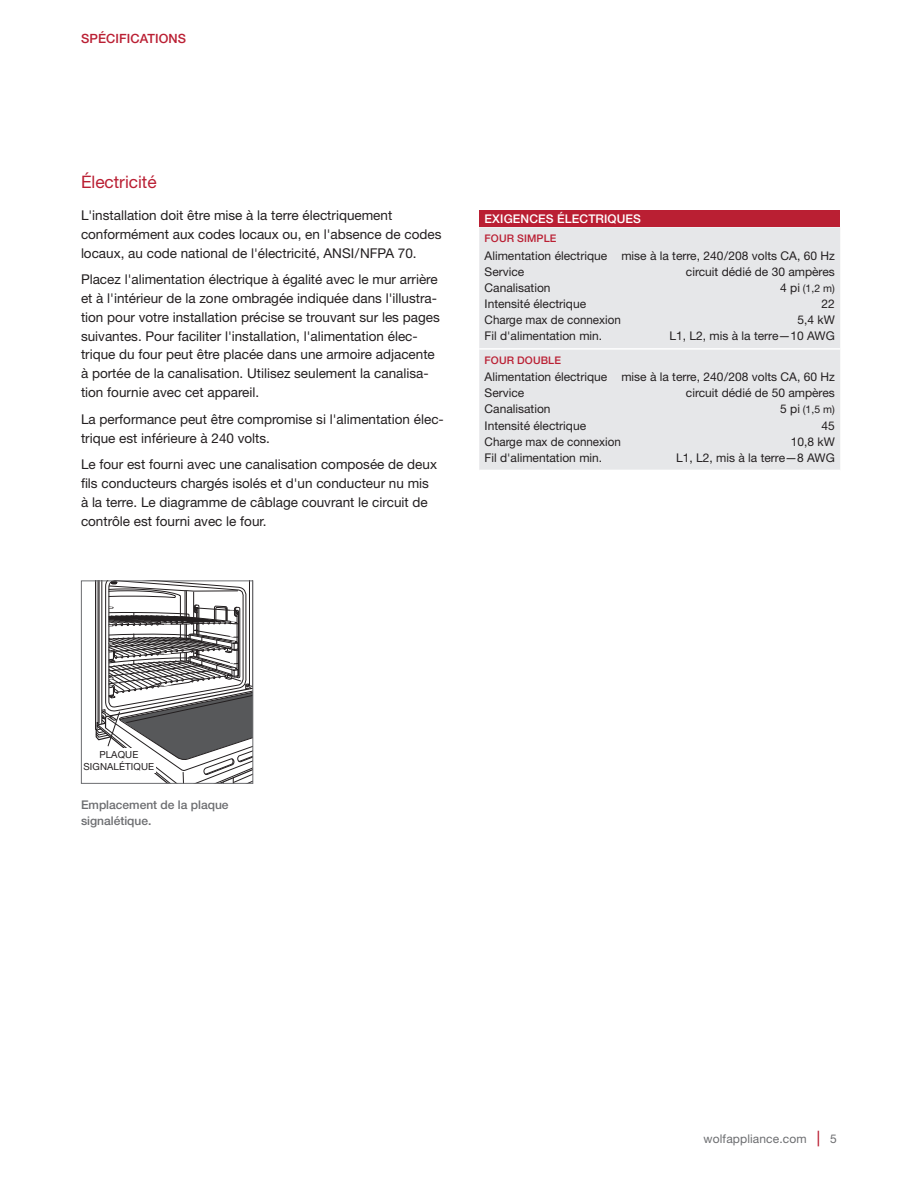
<style>
.page{position:relative;width:918px;height:1188px;background:#fff}
.page>*{position:absolute;margin:0;border:0;box-sizing:border-box;transform-origin:0 0}
.t1{font:17.25px "Helvetica Neue LT Std";color:#ba1f33}
.t2{font:13.5px/18.8px "Helvetica Neue LT Std";color:#231f20}
.t3{font:500 12.75px "Helvetica Neue LT Std";letter-spacing:.01em;color:#ba1f33}
.t4{font:12px/16.2px "Helvetica Neue LT Std";color:#231f20}
.t5{font:500 12px/16.5px "Helvetica Neue LT Std";color:#6c6d70}
.t6{font:500 12px "Helvetica Neue LT Std";letter-spacing:.01em;color:#fff}
.t7{font:12px "Helvetica Neue LT Std";letter-spacing:.01em;color:#6c6d70}
.t8{font:500 10.5px "Helvetica Neue LT Std";letter-spacing:.01em;color:#ba1f33}
.t9{font:10.5px "Helvetica Neue LT Std";color:#231f20}
.t10{font:9.75px/12px "Helvetica Neue LT Std";letter-spacing:.01em;color:#231f20;text-align:center}
.s1{font-size:12px}
.s2{font-weight:500;font-size:15.6px;color:#ba1f33}
</style>
<div class="page">
<svg style="left:95px;top:581px;width:158px;height:203px"></svg>
<div style="left:479px;top:210px;width:361px;height:17px;background:#ba1f33"></div>
<div style="left:479px;top:227px;width:361px;height:243px;background:#e6e7e9"></div>
<hr style="left:479px;top:348px;width:142px;height:2px;background:#fff">
<hr style="left:621px;top:348px;width:219px;height:2px;background:#fff">
<p class="t3" style="left:81px;top:31px;width:107px">SPÉCIFICATIONS</p>
<p class="t1" style="left:81px;top:171px;width:77px">Électricité</p>
<p class="t2" style="left:81px;top:206px;width:362px">L'installation doit être mise à la terre électriquement conformément aux codes locaux ou, en l'absence de codes locaux, au code national de l'électricité, ANSI/NFPA 70.</p>
<p class="t2" style="left:81px;top:270px;width:360px">Placez l'alimentation électrique à égalité avec le mur arrière et à l'intérieur de la zone ombragée indiquée dans l'illustra&shy;tion pour votre installation précise se trouvant sur les pages suivantes. Pour faciliter l'installation, l'alimentation élec&shy;trique du four peut être placée dans une armoire adjacente à portée de la canalisation. Utilisez seulement la canalisa&shy;tion fournie avec cet appareil.</p>
<p class="t2" style="left:81px;top:409px;width:364px">La performance peut être compromise si l'alimentation élec&shy;trique est inférieure à 240 volts.</p>
<p class="t2" style="left:81px;top:455px;width:358px">Le four est fourni avec une canalisation composée de deux fils conducteurs chargés isolés et d'un conducteur nu mis à la terre. Le diagramme de câblage couvrant le circuit de contrôle est fourni avec le four.</p>
<p class="t6" style="left:485px;top:212px;width:158px">EXIGENCES ÉLECTRIQUES</p>
<p class="t8" style="left:485px;top:232px;width:73px">FOUR SIMPLE</p>
<p class="t4" style="left:485px;top:247px;width:352px">Alimentation électrique mise à la terre, 240/208 volts CA, 60 Hz<br>Service</p>
<p class="t4" style="left:686px;top:263px;width:150px">circuit dédié de 30 ampères</p>
<p class="t4" style="left:485px;top:279px;width:67px">Canalisation</p>
<p class="t9" style="left:780px;top:282px;width:56px"><span class="s1">4 pi</span> (1,2 m)</p>
<p class="t4" style="left:485px;top:295px;width:103px">Intensité électrique</p>
<p class="t4" style="left:821px;top:295px;width:15px">22</p>
<p class="t4" style="left:485px;top:312px;width:138px">Charge max de connexion</p>
<p class="t4" style="left:797px;top:312px;width:39px">5,4 kW</p>
<p class="t4" style="left:485px;top:328px;width:119px">Fil d'alimentation min.</p>
<p class="t4" style="left:670px;top:328px;width:167px">L1, L2, mis à la terre—10 AWG</p>
<p class="t8" style="left:485px;top:354px;width:78px">FOUR DOUBLE</p>
<p class="t4" style="left:485px;top:369px;width:352px">Alimentation électrique mise à la terre, 240/208 volts CA, 60 Hz<br>Service</p>
<p class="t4" style="left:686px;top:385px;width:150px">circuit dédié de 50 ampères</p>
<p class="t4" style="left:485px;top:401px;width:67px">Canalisation</p>
<p class="t9" style="left:780px;top:403px;width:56px"><span class="s1">5 pi</span> (1,5 m)</p>
<p class="t4" style="left:485px;top:417px;width:103px">Intensité électrique</p>
<p class="t4" style="left:821px;top:417px;width:15px">45</p>
<p class="t4" style="left:485px;top:433px;width:138px">Charge max de connexion</p>
<p class="t4" style="left:791px;top:433px;width:46px">10,8 kW</p>
<p class="t4" style="left:485px;top:449px;width:119px">Fil d'alimentation min.</p>
<p class="t4" style="left:676px;top:449px;width:160px">L1, L2, mis à la terre—8 AWG</p>
<p class="t10" style="left:84px;top:748px;width:72px">PLAQUE<br>SIGNALÉTIQUE</p>
<p class="t5" style="left:81px;top:796px;width:149px">Emplacement de la plaque signalétique.</p>
<p class="t7" style="left:704px;top:1131px;width:135px">wolfappliance.com <span class="s2">|</span> 5</p>
</div>
